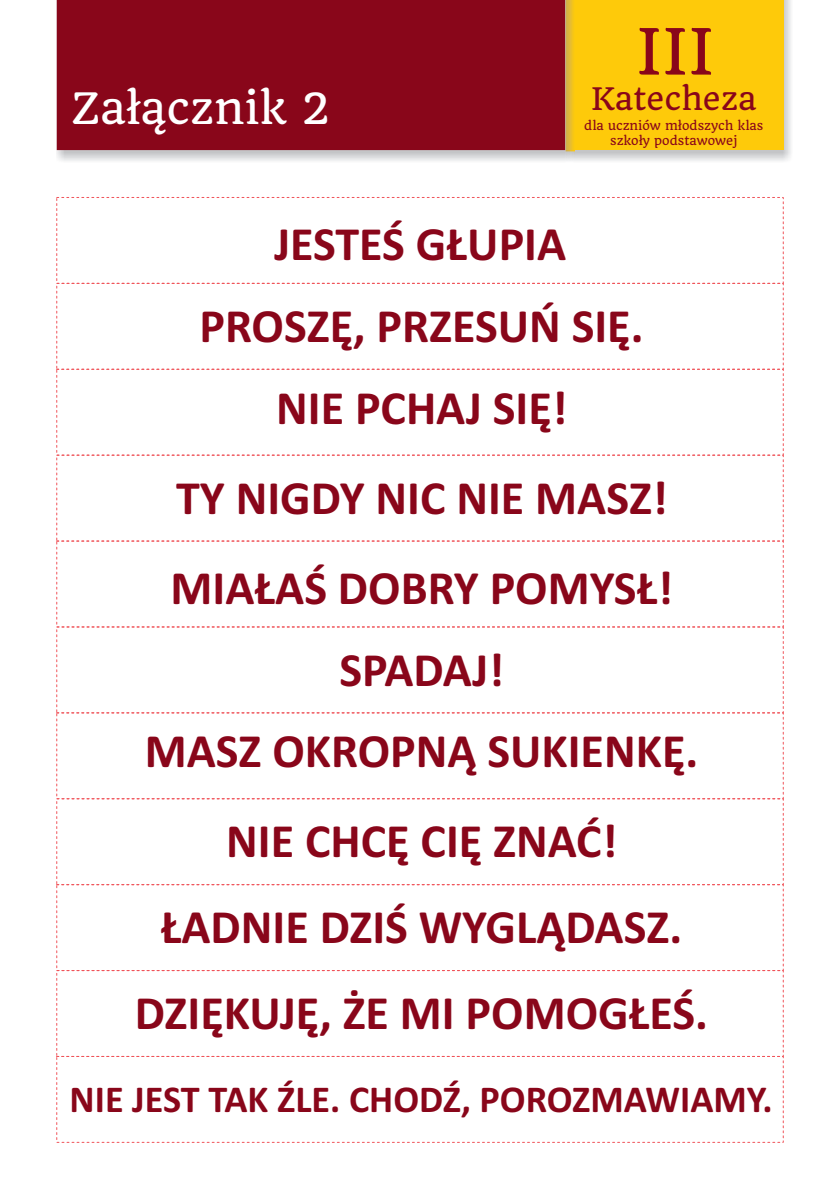
<style>
.page{position:relative;width:840px;height:1191px;background:#fff}
.page>*{position:absolute;margin:0;border:0;box-sizing:border-box;transform-origin:0 0}
.t1{font:62.2px "Quando";color:#89061a}
.t2{font:700 48px/82px "Calibri";color:#89061a;text-align:center}
.t3{font:42.2px "Quando";color:#fff}
.t4{font:700 38.2px "Calibri";color:#89061a}
.t5{font:30.4px "Quando";color:#89061a}
.t6{font:12px/15px "Quando";color:#89061a;text-align:center}
</style>
<div class="page">
<img style="left:574px;top:0;width:217px;height:161px">
<div style="left:564px;top:0;width:218px;height:150px;background:#feca0a"></div>
<img style="left:57px;top:0;width:517px;height:161px">
<div style="left:57px;top:0;width:507px;height:150px;background:#89061a"></div>
<div style="left:56px;top:283px;width:727px;height:87px;border:1px dashed #f05258"></div>
<div style="left:56px;top:369px;width:727px;height:87px;border:1px dashed #f05258"></div>
<div style="left:56px;top:455px;width:727px;height:86px;border:1px dashed #f05258"></div>
<div style="left:56px;top:540px;width:727px;height:87px;border:1px dashed #f05258"></div>
<div style="left:56px;top:626px;width:727px;height:87px;border:1px dashed #f05258"></div>
<div style="left:56px;top:798px;width:727px;height:87px;border:1px dashed #f05258"></div>
<div style="left:56px;top:884px;width:727px;height:87px;border:1px dashed #f05258"></div>
<div style="left:56px;top:970px;width:727px;height:87px;border:1px dashed #f05258"></div>
<p class="t1" style="left:636px;top:13px;width:80px">III</p>
<p class="t3" style="left:71px;top:82px;width:261px">Załącznik 2</p>
<p class="t5" style="left:590px;top:80px;width:167px">Katecheza</p>
<p class="t6" style="left:584px;top:118px;width:180px">dla uczniów młodszych klas szkoły podstawowej</p>
<p class="t2" style="left:199px;top:207px;width:445px">JESTEŚ GŁUPIA<br>PROSZĘ, PRZESUŃ SIĘ.<br>NIE PCHAJ SIĘ!</p>
<p class="t2" style="left:170px;top:457px;width:504px;line-height:89.4px;text-align:left">TY NIGDY NIC NIE MASZ!<br>MIAŁAŚ DOBRY POMYSŁ!</p>
<p class="t2" style="left:145px;top:633px;width:555px;line-height:81px">SPADAJ!<br>MASZ OKROPNĄ SUKIENKĘ.</p>
<p class="t2" style="left:135px;top:802px;width:574px;line-height:85.8px">NIE CHCĘ CIĘ ZNAĆ!<br>ŁADNIE DZIŚ WYGLĄDASZ.<br>DZIĘKUJĘ, ŻE MI POMOGŁEŚ.</p>
<p class="t4" style="left:70px;top:1083px;width:704px">NIE JEST TAK ŹLE. CHODŹ, POROZMAWIAMY.</p>
</div>
